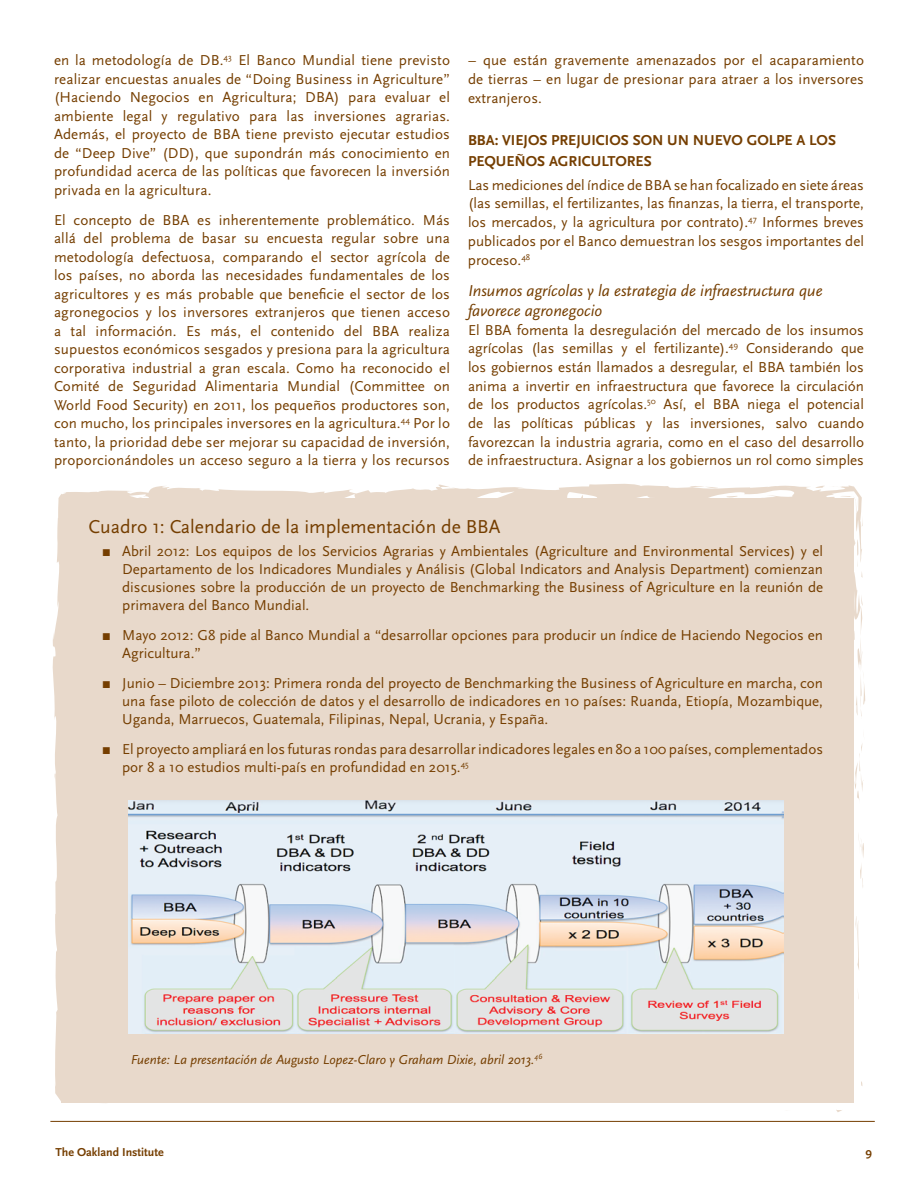
<style>
.page{position:relative;width:918px;height:1188px;background:#fff}
.page>*{position:absolute;margin:0;border:0;box-sizing:border-box;transform-origin:0 0}
.t1{font:19.5px "Scala Sans";color:#753e00}
.t2{font:italic 16.5px/19.6px "Scala Sans";color:#753e00}
.t3{font:15px/18.5px "Scala Sans";color:#753e00;text-align:justify}
.t4{font:700 15px/20.2px "Scala Sans";color:#753e00}
.t5{font:italic 13.5px "Scala Sans";color:#753e00}
.t6{font:700 12px "Scala Sans";color:#753e00}
</style>
<div class="page">
<hr style="left:50px;top:1121px;width:825px;height:1px;background:#753e00">
<svg style="left:862px;top:843px;width:2px;height:45px"></svg>
<svg style="left:862px;top:743px;width:2px;height:48px"></svg>
<div style="left:52px;top:483px;width:810px;height:620px;background:#e8d9cb"></div>
<svg style="left:124px;top:497px;width:19px;height:9px"></svg>
<svg style="left:69px;top:1026px;width:2px;height:11px"></svg>
<svg style="left:853px;top:538px;width:12px;height:181px"></svg>
<svg style="left:805px;top:484px;width:53px;height:23px"></svg>
<svg style="left:854px;top:514px;width:1px;height:14px"></svg>
<svg style="left:764px;top:500px;width:5px;height:3px"></svg>
<svg style="left:723px;top:496px;width:25px;height:8px"></svg>
<svg style="left:580px;top:495px;width:3px;height:4px"></svg>
<svg style="left:438px;top:505px;width:20px;height:5px"></svg>
<svg style="left:70px;top:918px;width:2px;height:19px"></svg>
<img style="left:129px;top:800px;width:655px;height:233px">
<p class="t3" style="left:54px;top:51px;width:398px">en la metodología de DB.<sup>43</sup> El Banco M undial tiene previsto realizar encuestas anuales de “Doing Business in Agriculture” (Haciendo N egocios en Agricultura; DBA</p>
<p class="t3" style="left:54px;top:88px;width:398px;text-indent:280px">) para evaluar el ambiente legal y regulativo para las inversiones agrarias.<br>Además, el proyecto de BBA</p>
<p class="t3" style="left:54px;top:125px;width:398px;text-indent:192px">tiene previsto ejecutar estudios de “Deep Dive” (DD), que supondrán más conocimiento en profundidad acerca de las políticas que favorecen la inversión privada en la agricultura.</p>
<p class="t3" style="left:54px;top:211px;width:118px">El concepto de BBA</p>
<p class="t3" style="left:54px;top:211px;width:398px;text-indent:143px">es inherentemente problemático. M ás allá del problema de basar su encuesta regular sobre una metodología defectuosa, comparando el sector agrícola de los países, no aborda las necesidades fundamentales de los agricultores y es más probable que beneficie el sector de los agronegocios y los inversores extranjeros que tienen acceso a tal información. Es más, el contenido del BBA</p>
<p class="t3" style="left:54px;top:322px;width:398px;text-indent:355px">realiza supuestos económicos sesgados y presiona para la agricultura corporativa industrial a gran escala. Como ha reconocido el Comité de Seguridad Alimentaria M undial (Committee on World Food Security) en 2011, los pequeños productores son, con mucho, los principales inversores en la agricultura.<sup>44</sup> Por lo tanto, la prioridad debe ser mejorar su capacidad de inversión, proporcionándoles un acceso seguro a la tierra y los recursos</p>
<p class="t3" style="left:468px;top:51px;width:398px">– que están gravemente amenazados por el acaparamiento de tierras – en lugar de presionar para atraer a los inversores extranjeros.</p>
<p class="t4" style="left:468px;top:131px;width:370px">BBA: VI EJOS PREJUICIOS SON UN NUEVO GOLPE A LOS<br>PEQUEÑOS AGRICULTORES</p>
<p class="t3" style="left:468px;top:176px;width:186px">Las mediciones del índice de BBA</p>
<p class="t3" style="left:468px;top:176px;width:398px;text-indent:206px">se han focalizado en siete áreas (las semillas, el fertilizantes, las finanzas, la tierra, el transporte, los mercados, y la agricultura por contrato).<sup>47</sup> I nformes breves publicados por el Banco demuestran los sesgos importantes del proceso.<sup>48</sup></p>
<p class="t2" style="left:468px;top:281px;width:356px">Insumos agrícolas y la estrategia de infraestructura que favorece agronegocio</p>
<p class="t3" style="left:468px;top:321px;width:27px">El BBA</p>
<p class="t3" style="left:468px;top:321px;width:398px;text-indent:49px">fomenta la desregulación del mercado de los insumos agrícolas (las semillas y el fertilizante).<sup>49</sup> Considerando que los gobiernos están llamados a desregular, el BBA</p>
<p class="t3" style="left:468px;top:358px;width:398px;text-indent:322px">también los anima a invertir en infraestructura que favorece la circulación de los productos agrícolas.<sup>50</sup> Así, el BBA</p>
<p class="t3" style="left:468px;top:395px;width:398px;text-indent:279px">niega el potencial de las políticas públicas y las inversiones, salvo cuando favorezcan la industria agraria, como en el caso del desarrollo de infraestructura. Asignar a los gobiernos un rol como simples</p>
<h1 class="t1" style="left:88px;top:516px;width:390px">Cuadro 1: Calendario de la implementación de BBA</h1>
<p class="t3" style="left:122px;top:543px;width:702px;line-height:18px;text-indent:-20px">π Abril 2012: Los equipos de los Servicios Agrarias y Ambientales (Agriculture and E nvironmental Services) y el Departamento de los I ndicadores M undiales y Análisis (Global I ndicators and Analysis Department) comienzan discusiones sobre la producción de un proyecto de Benchmarking the Business of Agriculture en la reunión de primavera del Banco M undial.</p>
<p class="t3" style="left:122px;top:627px;width:702px;line-height:18px;text-indent:-20px">π M ayo 2012: G8 pide al Banco M undial a “desarrollar opciones para producir un índice de Haciendo Negocios en<br>Agricultura.”</p>
<p class="t3" style="left:122px;top:674px;width:702px;line-height:18px;text-indent:-20px">π Junio – Diciembre 2013: Primera ronda del proyecto de Benchmarking the Business of Agriculture en marcha, con una fase piloto de colección de datos y el desarrollo de indicadores en 10 países: Ruanda, Etiopía, M ozambique, Uganda, M arruecos, Guatemala, Filipinas, Nepal, Ucrania, y España.</p>
<p class="t3" style="left:122px;top:740px;width:702px;line-height:18px;text-indent:-20px">π El proyecto ampliará en los futuras rondas para desarrollar indicadores legales en 80 a 100 países, complementados por 8 a 10 estudios multi-país en profundidad en 2015.<sup>45</sup></p>
<p class="t5" style="left:131px;top:1052px;width:413px">Fuente: La presentación de Augusto Lopez-Claro y Graham Dixie, abril 2013.<sup>46</sup></p>
<p class="t6" style="left:56px;top:1146px;width:110px">THE OAKLAND INSTITUTE</p>
<p class="t6" style="left:865px;top:1146px;width:8px">9</p>
</div>
